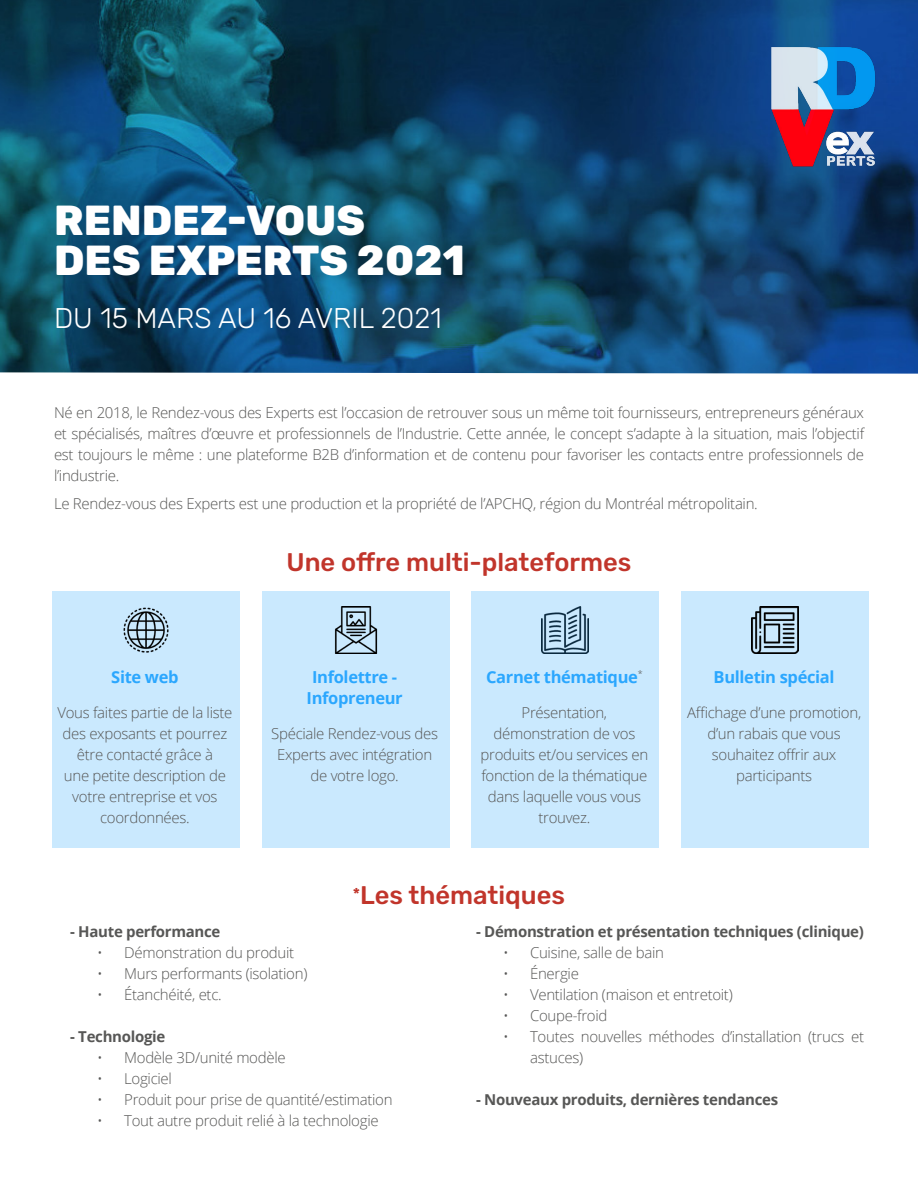
<style>
.page{position:relative;width:918px;height:1188px;background:#fff}
.page>*{position:absolute;margin:0;border:0;box-sizing:border-box;transform-origin:0 0}
.t1{font:800 42px/40.5px "Rubik";color:#fff}
.t2{font:300 28.5px "Rubik";color:#fff}
.t3{font:500 25.5px "Rubik";color:#c1352b}
.t4{font:700 16.5px/21px "Open Sans";letter-spacing:-.02em;color:#2ba7fe;text-align:center}
.t5{font:300 15px/21px "Open Sans";letter-spacing:-.02em;color:#575756;text-align:center}
.t6{font:700 15px "Open Sans";letter-spacing:-.02em;color:#575756}
</style>
<div class="page">
<div style="left:52px;top:591px;width:188px;height:257px;background:#cae9fe"></div>
<div style="left:262px;top:591px;width:187px;height:257px;background:#cae9fe"></div>
<div style="left:472px;top:591px;width:187px;height:257px;background:#cae9fe"></div>
<div style="left:681px;top:591px;width:188px;height:257px;background:#cae9fe"></div>
<img style="left:0;top:0;width:918px;height:374px">
<img style="left:767px;top:43px;width:111px;height:127px">
<img style="left:334px;top:606px;width:44px;height:47px">
<img style="left:752px;top:606px;width:47px;height:47px">
<img style="left:123px;top:607px;width:46px;height:46px">
<h1 class="t1" style="left:54px;top:201px;width:412px">RENDEZ-VOUS<br>DES EXPERTS 2021</h1>
<h2 class="t2" style="left:54px;top:302px;width:389px">DU 15 MARS AU 16 AVRIL 2021</h2>
<p class="t5" style="left:54px;top:402px;width:812px;text-align:justify">Né en 2018, le Rendez-vous des Experts est l’occasion de retrouver sous un même toit fournisseurs, entrepreneurs généraux et spécialisés, maîtres d’œuvre et professionnels de l’Industrie. Cette année, le concept s’adapte à la situation, mais l’objectif est toujours le même : une plateforme B2B d’information et de contenu pour favoriser les contacts entre professionnels de l’industrie.</p>
<p class="t5" style="left:54px;top:493px;width:705px">Le Rendez-vous des Experts est une production et la propriété de l’APCHQ, région du Montréal métropolitain.</p>
<p class="t4" style="left:111px;top:666px;width:69px">Site web</p>
<p class="t5" style="left:57px;top:701px;width:177px">Vous faites partie de la liste des exposants et pourrez être contacté grâce à<br>une petite description de votre entreprise et vos coordonnées.</p>
<h3 class="t3" style="left:287px;top:548px;width:346px">Une offre multi-plateformes</h3>
<p class="t4" style="left:307px;top:666px;width:98px">Infolettre -<br>Infopreneur</p>
<p class="t5" style="left:271px;top:722px;width:168px">Spéciale Rendez-vous des<br>Experts avec intégration de votre logo.</p>
<p class="t4" style="left:486px;top:666px;width:158px">Carnet thématique<sup>*</sup></p>
<p class="t5" style="left:481px;top:701px;width:169px">Présentation, démonstration de vos produits et/ou services en fonction de la thématique dans laquelle vous vous trouvez.</p>
<h3 class="t3" style="left:353px;top:881px;width:214px"><sup>*</sup>Les thématiques</h3>
<p class="t4" style="left:714px;top:666px;width:123px">Bulletin spécial</p>
<p class="t5" style="left:687px;top:701px;width:176px">Affichage d’une promotion, d’un rabais que vous souhaitez offrir aux participants</p>
<p class="t6" style="left:70px;top:921px;width:152px">- Haute performance</p>
<p class="t5" style="left:97px;top:942px;width:198px">• Démonstration du produit</p>
<p class="t5" style="left:97px;top:963px;width:212px">• Murs performants (isolation)</p>
<p class="t5" style="left:97px;top:984px;width:126px">• Étanchéité, etc.</p>
<p class="t6" style="left:70px;top:1026px;width:97px">- Technologie</p>
<p class="t5" style="left:97px;top:1047px;width:190px">• Modèle 3D/unité modèle</p>
<p class="t5" style="left:97px;top:1068px;width:76px">• Logiciel</p>
<p class="t5" style="left:97px;top:1089px;width:297px">• Produit pour prise de quantité/estimation</p>
<p class="t5" style="left:97px;top:1110px;width:283px">• Tout autre produit relié à la technologie</p>
<p class="t6" style="left:476px;top:921px;width:389px">- Démonstration et présentation techniques (clinique)</p>
<p class="t5" style="left:503px;top:942px;width:162px">• Cuisine, salle de bain</p>
<p class="t5" style="left:503px;top:963px;width:77px">• Énergie</p>
<p class="t5" style="left:503px;top:984px;width:231px">• Ventilation (maison et entretoit)</p>
<p class="t5" style="left:503px;top:1005px;width:106px">• Coupe-froid</p>
<p class="t5" style="left:530px;top:1026px;width:335px;text-align:left;text-indent:-27px">• Toutes nouvelles méthodes d’installation (trucs et astuces)</p>
<p class="t6" style="left:476px;top:1089px;width:304px">- Nouveaux produits, dernières tendances</p>
</div>
